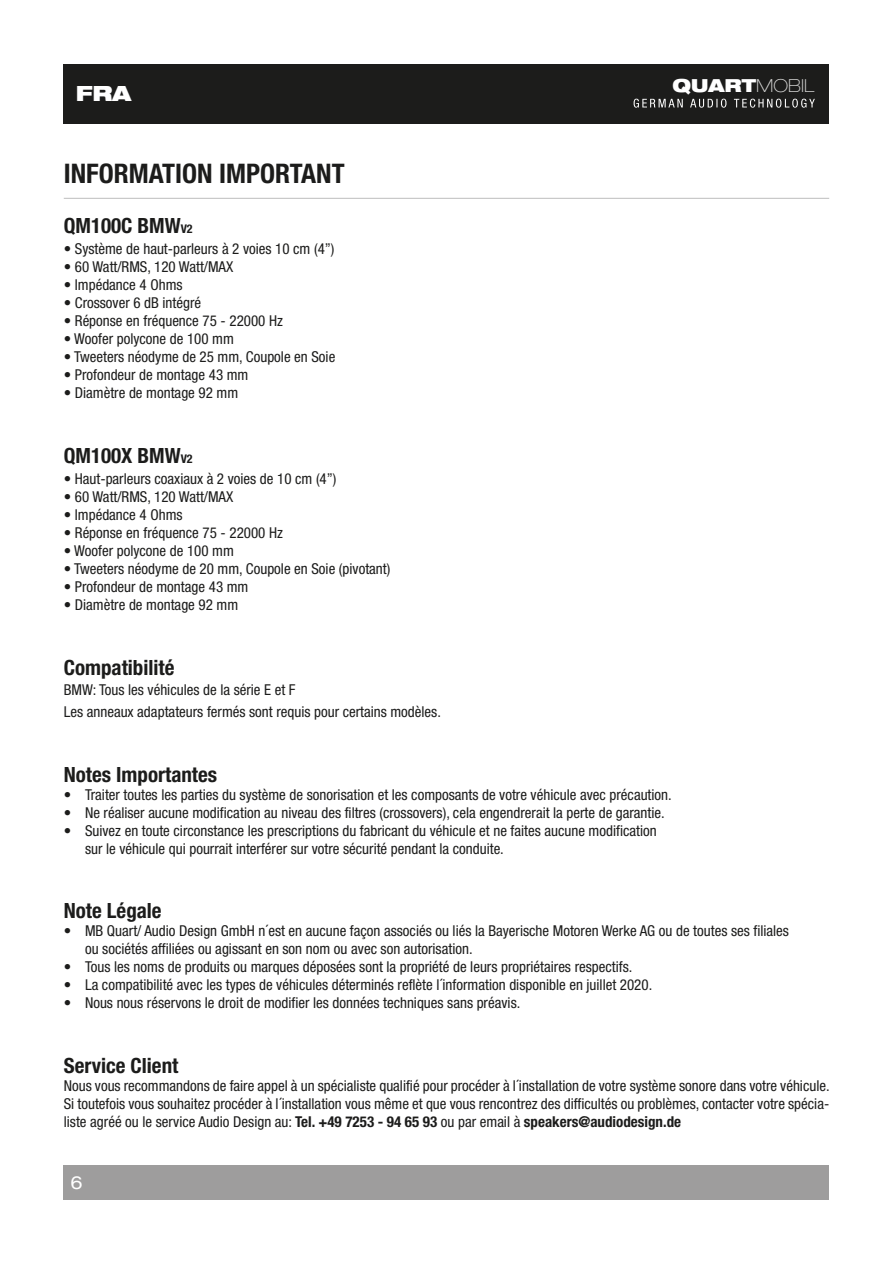
<style>
.page{position:relative;width:893px;height:1263px;background:#fff}
.page>*{position:absolute;margin:0;border:0;box-sizing:border-box;transform-origin:0 0}
.t1{font:700 condensed 27px "Helvetica Neue";color:#1c1c1b}
.t2{font:700 condensed 21px "Helvetica Neue";color:#1c1c1b}
.t3{font:900 expanded 21px "Helvetica Neue";color:#fff}
.t4{font:900 expanded 18px "Helvetica Neue";color:#fff}
.t5{font:expanded 18px "Helvetica Neue";color:#fff}
.t6{font:condensed 15px/18px "Helvetica Neue";color:#1c1c1b}
.s1{font-size:12px}
.s2{font-weight:100;color:#dbdbda}
.s3{font-weight:700}
</style>
<div class="page">
<div style="left:64px;top:64px;width:765px;height:59px;background:#1c1c1b"></div>
<div style="left:64px;top:1165px;width:765px;height:34px;background:#9e9d9d"></div>
<svg style="left:634px;top:99px;width:181px;height:9px"></svg>
<hr style="left:64px;top:198px;width:765px;height:1px;background:#bdbdbd">
<h2 class="t3" style="left:76px;top:80px;width:57px">FRA</h2>
<h1 class="t1" style="left:64px;top:157px;width:282px">INFORMATION IMPORTANT</h1>
<h2 class="t2" style="left:64px;top:213px;width:130px">QM100C BMW<span class="s1">V2</span></h2>
<p class="t6" style="left:64px;top:240px;width:272px">• Système de haut-parleurs à 2 voies 10 cm (4”)</p>
<p class="t6" style="left:64px;top:258px;width:171px">• 60 Watt/RMS, 120 Watt/MAX</p>
<p class="t6" style="left:64px;top:276px;width:120px">• Impédance 4 Ohms</p>
<p class="t6" style="left:64px;top:294px;width:139px">• Crossover 6 dB intégré</p>
<p class="t6" style="left:64px;top:312px;width:221px">• Réponse en fréquence 75 - 22000 Hz</p>
<p class="t6" style="left:64px;top:330px;width:172px">• Woofer polycone de 100 mm</p>
<p class="t6" style="left:64px;top:348px;width:273px">• Tweeters néodyme de 25 mm, Coupole en Soie</p>
<p class="t6" style="left:64px;top:366px;width:186px">• Profondeur de montage 43 mm</p>
<p class="t6" style="left:64px;top:384px;width:176px">• Diamètre de montage 92 mm</p>
<h2 class="t2" style="left:64px;top:443px;width:130px">QM100X BMW<span class="s1">V2</span></h2>
<p class="t6" style="left:64px;top:470px;width:274px">• Haut-parleurs coaxiaux à 2 voies de 10 cm (4”)</p>
<p class="t6" style="left:64px;top:488px;width:171px">• 60 Watt/RMS, 120 Watt/MAX</p>
<p class="t6" style="left:64px;top:506px;width:120px">• Impédance 4 Ohms</p>
<p class="t6" style="left:64px;top:524px;width:221px">• Réponse en fréquence 75 - 22000 Hz</p>
<p class="t6" style="left:64px;top:542px;width:172px">• Woofer polycone de 100 mm</p>
<p class="t6" style="left:64px;top:560px;width:328px">• Tweeters néodyme de 20 mm, Coupole en Soie (pivotant)</p>
<p class="t6" style="left:64px;top:578px;width:186px">• Profondeur de montage 43 mm</p>
<p class="t6" style="left:64px;top:596px;width:176px">• Diamètre de montage 92 mm</p>
<h2 class="t2" style="left:64px;top:654px;width:112px">Compatibilité</h2>
<p class="t6" style="left:64px;top:678px;width:379px;line-height:22.5px">BMW: Tous les véhicules de la série E et F<br>Les anneaux adaptateurs fermés sont requis pour certains modèles.</p>
<h2 class="t2" style="left:64px;top:762px;width:155px">Notes Importantes</h2>
<p class="t4" style="left:673px;top:74px;width:143px">QUART<span class="s2">MOBIL</span></p>
<p class="t6" style="left:64px;top:785px;width:609px">• Traiter toutes les parties du système de sonorisation et les composants de votre véhicule avec précaution.</p>
<p class="t6" style="left:64px;top:803px;width:602px">• Ne réaliser aucune modification au niveau des filtres (crossovers), cela engendrerait la perte de garantie.</p>
<p class="t6" style="left:85px;top:821px;width:573px;text-indent:-21px">• Suivez en toute circonstance les prescriptions du fabricant du véhicule et ne faites aucune modification sur le véhicule qui pourrait interférer sur votre sécurité pendant la conduite.</p>
<h2 class="t2" style="left:64px;top:898px;width:99px">Note Légale</h2>
<p class="t6" style="left:85px;top:922px;width:705px;text-indent:-21px">• MB Quart/ Audio Design GmbH n´est en aucune façon associés ou liés la Bayerische Motoren Werke AG ou de toutes ses filiales ou sociétés affiliées ou agissant en son nom ou avec son autorisation.</p>
<p class="t6" style="left:64px;top:958px;width:570px">• Tous les noms de produits ou marques déposées sont la propriété de leurs propriétaires respectifs.</p>
<p class="t6" style="left:64px;top:976px;width:590px">• La compatibilité avec les types de véhicules déterminés reflète l´information disponible en juillet 2020.</p>
<p class="t6" style="left:64px;top:994px;width:458px">• Nous nous réservons le droit de modifier les données techniques sans préavis.</p>
<h2 class="t2" style="left:64px;top:1053px;width:116px">Service Client</h2>
<p class="t6" style="left:64px;top:1076px;width:767px;text-align:justify">Nous vous recommandons de faire appel à un spécialiste qualifié pour procéder à l´installation de votre système sonore dans votre véhicule.<br>Si toutefois vous souhaitez procéder à l´installation vous même et que vous rencontrez des difficultés ou problèmes, contacter votre spécia&shy;liste agréé ou le service Audio Design au: <span class="s3">Tel. +49 7253 - 94 65 93</span> ou par email à <span class="s3">speakers@audiodesign.de</span></p>
<p class="t5" style="left:71px;top:1172px;width:14px">6</p>
</div>
